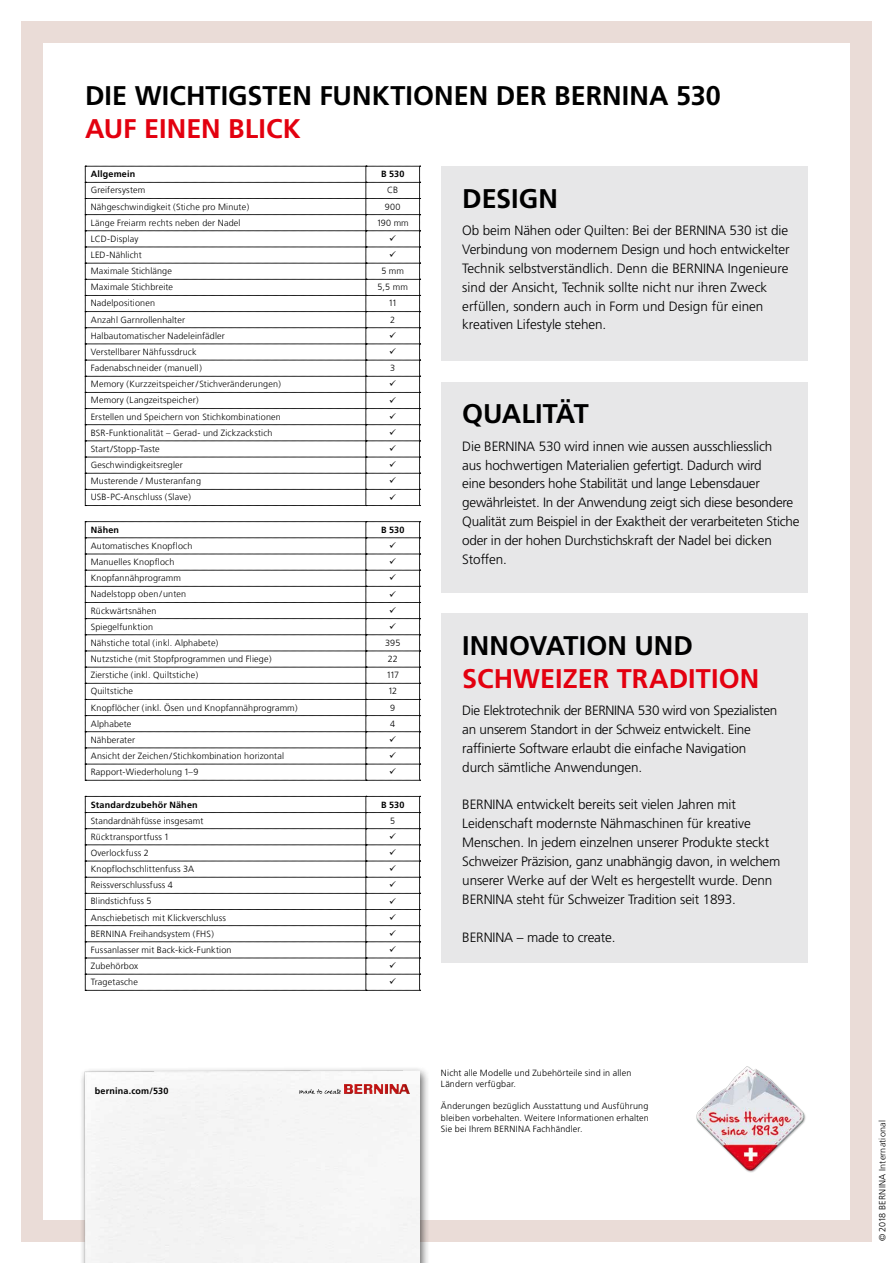
<style>
.page{position:relative;width:893px;height:1263px;background:#fff}
.page>*{position:absolute;margin:0;border:0;box-sizing:border-box;transform-origin:0 0}
.t1{font:700 27px "Frutiger LT Std";color:#000}
.t2{font:700 27px "Frutiger LT Std";color:#e3000f}
.t3{font:300 13.5px/18.9px "Frutiger LT Std";letter-spacing:-.01em;color:#000}
.t4{font:300 9px "Frutiger LT Com";letter-spacing:.015em;color:#000}
.t5{font:300 9px/11.2px "Frutiger LT Std";letter-spacing:.015em;color:#000}
.t6{font:700 9px "Frutiger LT Com";letter-spacing:.02em;color:#000}
</style>
<div class="page">
<div style="left:21px;top:21px;width:851px;height:22px;background:#eadcd7"></div>
<div style="left:21px;top:1220px;width:851px;height:22px;background:#eadcd7"></div>
<div style="left:850px;top:32px;width:22px;height:1208px;background:#eadcd7"></div>
<div style="left:21px;top:32px;width:22px;height:1208px;background:#eadcd7"></div>
<div style="left:79px;top:1066px;width:351px;height:197px;background:#000;opacity:.61"></div>
<div style="left:79px;top:1066px;width:341px;height:197px;background:#f5f5f5"></div>
<img style="left:345px;top:1084px;width:64px;height:10px">
<svg style="left:299px;top:1089px;width:42px;height:5px"></svg>
<img style="left:696px;top:1066px;width:110px;height:106px">
<div style="left:441px;top:166px;width:367px;height:194px;background:#e7e7e8"></div>
<div style="left:441px;top:382px;width:367px;height:210px;background:#e7e7e8"></div>
<div style="left:441px;top:614px;width:367px;height:349px;background:#e7e7e8"></div>
<svg style="left:85px;top:166px;width:336px;height:340px"></svg>
<svg style="left:85px;top:521px;width:336px;height:260px"></svg>
<svg style="left:85px;top:796px;width:336px;height:195px"></svg>
<h1 class="t1" style="left:85px;top:80px;width:637px">DIE WICHTIGSTEN FUNKTIONEN DER BERNINA 530</h1>
<h1 class="t2" style="left:85px;top:112px;width:217px">AUF EINEN BLICK</h1>
<p class="t6" style="left:91px;top:169px;width:46px">Allgemein</p>
<p class="t6" style="left:381px;top:169px;width:25px">B 530</p>
<p class="t4" style="left:91px;top:185px;width:56px">Greifersystem</p>
<p class="t4" style="left:387px;top:185px;width:12px">CB</p>
<p class="t4" style="left:91px;top:201px;width:160px">Nähgeschwindigkeit (Stiche pro Minute)</p>
<p class="t4" style="left:385px;top:201px;width:17px">900</p>
<p class="t4" style="left:91px;top:217px;width:151px">Länge Freiarm rechts neben der Nadel</p>
<p class="t4" style="left:377px;top:217px;width:34px">190 mm</p>
<p class="t4" style="left:91px;top:233px;width:49px">LCD-Display</p>
<p class="t4" style="left:91px;top:250px;width:53px">LED-Nählicht</p>
<p class="t4" style="left:91px;top:266px;width:83px">Maximale Stichlänge</p>
<p class="t4" style="left:381px;top:266px;width:24px">5 mm</p>
<p class="t4" style="left:91px;top:282px;width:84px">Maximale Stichbreite</p>
<p class="t4" style="left:378px;top:282px;width:32px">5,5 mm</p>
<p class="t4" style="left:91px;top:298px;width:66px">Nadelpositionen</p>
<p class="t4" style="left:388px;top:298px;width:10px">11</p>
<p class="t4" style="left:91px;top:314px;width:96px">Anzahl Garnrollenhalter</p>
<p class="t4" style="left:390px;top:314px;width:7px">2</p>
<p class="t4" style="left:91px;top:330px;width:136px">Halbautomatischer Nadeleinfädler</p>
<p class="t4" style="left:91px;top:347px;width:107px">Verstellbarer Nähfussdruck</p>
<p class="t4" style="left:91px;top:363px;width:113px">Fadenabschneider (manuell)</p>
<p class="t4" style="left:390px;top:363px;width:7px">3</p>
<p class="t4" style="left:91px;top:379px;width:192px">Memory (Kurzzeitspeicher/Stichveränderungen)</p>
<p class="t4" style="left:91px;top:395px;width:110px">Memory (Langzeitspeicher)</p>
<p class="t4" style="left:91px;top:411px;width:192px">Erstellen und Speichern von Stichkombinationen</p>
<p class="t4" style="left:91px;top:427px;width:183px">BSR-Funktionalität – Gerad- und Zickzackstich</p>
<p class="t4" style="left:91px;top:444px;width:71px">Start/Stopp-Taste</p>
<p class="t4" style="left:91px;top:460px;width:94px">Geschwindigkeitsregler</p>
<p class="t4" style="left:91px;top:476px;width:112px">Musterende / Musteranfang</p>
<p class="t4" style="left:91px;top:492px;width:102px">USB-PC-Anschluss (Slave)</p>
<p class="t6" style="left:91px;top:524px;width:30px">Nähen</p>
<p class="t6" style="left:381px;top:524px;width:25px">B 530</p>
<p class="t4" style="left:91px;top:540px;width:103px">Automatisches Knopfloch</p>
<p class="t4" style="left:91px;top:557px;width:85px">Manuelles Knopfloch</p>
<p class="t4" style="left:91px;top:573px;width:92px">Knopfannähprogramm</p>
<p class="t4" style="left:91px;top:589px;width:97px">Nadelstopp oben/unten</p>
<p class="t4" style="left:91px;top:605px;width:67px">Rückwärtsnähen</p>
<p class="t4" style="left:91px;top:621px;width:64px">Spiegelfunktion</p>
<p class="t4" style="left:91px;top:637px;width:129px">Nähstiche total (inkl. Alphabete)</p>
<p class="t4" style="left:385px;top:637px;width:17px">395</p>
<p class="t4" style="left:91px;top:654px;width:182px">Nutzstiche (mit Stopfprogrammen und Fliege)</p>
<p class="t4" style="left:388px;top:654px;width:12px">22</p>
<p class="t4" style="left:91px;top:670px;width:109px">Zierstiche (inkl. Quiltstiche)</p>
<p class="t4" style="left:386px;top:670px;width:14px">117</p>
<p class="t4" style="left:91px;top:686px;width:44px">Quiltstiche</p>
<p class="t4" style="left:388px;top:686px;width:10px">12</p>
<p class="t4" style="left:91px;top:702px;width:208px">Knopflöcher (inkl. Ösen und Knopfannähprogramm)</p>
<p class="t4" style="left:390px;top:702px;width:7px">9</p>
<p class="t4" style="left:91px;top:718px;width:42px">Alphabete</p>
<p class="t4" style="left:390px;top:718px;width:7px">4</p>
<p class="t4" style="left:91px;top:734px;width:46px">Nähberater</p>
<p class="t4" style="left:91px;top:751px;width:195px">Ansicht der Zeichen/Stichkombination horizontal</p>
<p class="t4" style="left:91px;top:767px;width:109px">Rapport-Wiederholung 1–9</p>
<p class="t6" style="left:91px;top:799px;width:108px">Standardzubehör Nähen</p>
<p class="t6" style="left:381px;top:799px;width:25px">B 530</p>
<p class="t4" style="left:91px;top:815px;width:114px">Standardnähfüsse insgesamt</p>
<p class="t4" style="left:390px;top:815px;width:7px">5</p>
<p class="t4" style="left:91px;top:831px;width:80px">Rücktransportfuss 1</p>
<p class="t4" style="left:91px;top:848px;width:59px">Overlockfuss 2</p>
<p class="t4" style="left:91px;top:864px;width:105px">Knopflochschlittenfuss 3A</p>
<p class="t4" style="left:91px;top:880px;width:84px">Reissverschlussfuss 4</p>
<p class="t4" style="left:91px;top:896px;width:62px">Blindstichfuss 5</p>
<p class="t4" style="left:91px;top:912px;width:137px">Anschiebetisch mit Klickverschluss</p>
<p class="t4" style="left:91px;top:928px;width:125px">BERNINA Freihandsystem (FHS)</p>
<p class="t4" style="left:91px;top:945px;width:142px">Fussanlasser mit Back-kick-Funktion</p>
<p class="t4" style="left:91px;top:961px;width:49px">Zubehörbox</p>
<p class="t4" style="left:91px;top:977px;width:49px">Tragetasche</p>
<p class="t6" style="left:95px;top:1085px;width:75px">bernina.com/530</p>
<h1 class="t1" style="left:462px;top:182px;width:97px">DESIGN</h1>
<p class="t3" style="left:462px;top:221px;width:329px">Ob beim Nähen oder Quilten: Bei der BERNINA 530 ist die Verbindung von modernem Design und hoch entwickelter Technik selbstverständlich. Denn die BERNINA Ingenieure sind der Ansicht, Technik sollte nicht nur ihren Zweck erfüllen, sondern auch in Form und Design für einen kreativen Lifestyle stehen.</p>
<h1 class="t1" style="left:462px;top:398px;width:128px">QUALITÄT</h1>
<p class="t3" style="left:462px;top:437px;width:339px">Die BERNINA 530 wird innen wie aussen ausschliesslich<br>aus hochwertigen Materialien gefertigt. Dadurch wird<br>eine besonders hohe Stabilität und lange Lebensdauer gewährleistet. In der Anwendung zeigt sich diese besondere Qualität zum Beispiel in der Exaktheit der verarbeiteten Stiche oder in der hohen Durchstichskraft der Nadel bei dicken Stoffen.</p>
<h1 class="t1" style="left:462px;top:630px;width:232px">INNOVATION UND</h1>
<h1 class="t2" style="left:462px;top:662px;width:298px">SCHWEIZER TRADITION</h1>
<h2 class="t3" style="left:462px;top:701px;width:317px">Die Elektrotechnik der BERNINA 530 wird von Spezialisten an unserem Standort in der Schweiz entwickelt. Eine raffinierte Software erlaubt die einfache Navigation durch sämtliche Anwendungen.</h2>
<p class="t3" style="left:462px;top:795px;width:320px">BERNINA entwickelt bereits seit vielen Jahren mit Leidenschaft modernste Nähmaschinen für kreative Menschen. In jedem einzelnen unserer Produkte steckt Schweizer Präzision, ganz unabhängig davon, in welchem unserer Werke auf der Welt es hergestellt wurde. Denn BERNINA steht für Schweizer Tradition seit 1893.</p>
<h2 class="t3" style="left:462px;top:928px;width:155px">BERNINA – made to create.</h2>
<p class="t5" style="left:441px;top:1067px;width:192px">Nicht alle Modelle und Zubehörteile sind in allen<br>Ländern verfügbar.</p>
<p class="t5" style="left:441px;top:1101px;width:209px;text-align:justify">Änderungen bezüglich Ausstattung und Ausführung bleiben vorbehalten. Weitere Informationen erhalten Sie bei Ihrem BERNINA Fachhändler.</p>
<p class="t4" style="left:877px;top:1241px;width:123px;rotate:-90deg">© 2018 BERNINA International</p>
</div>
